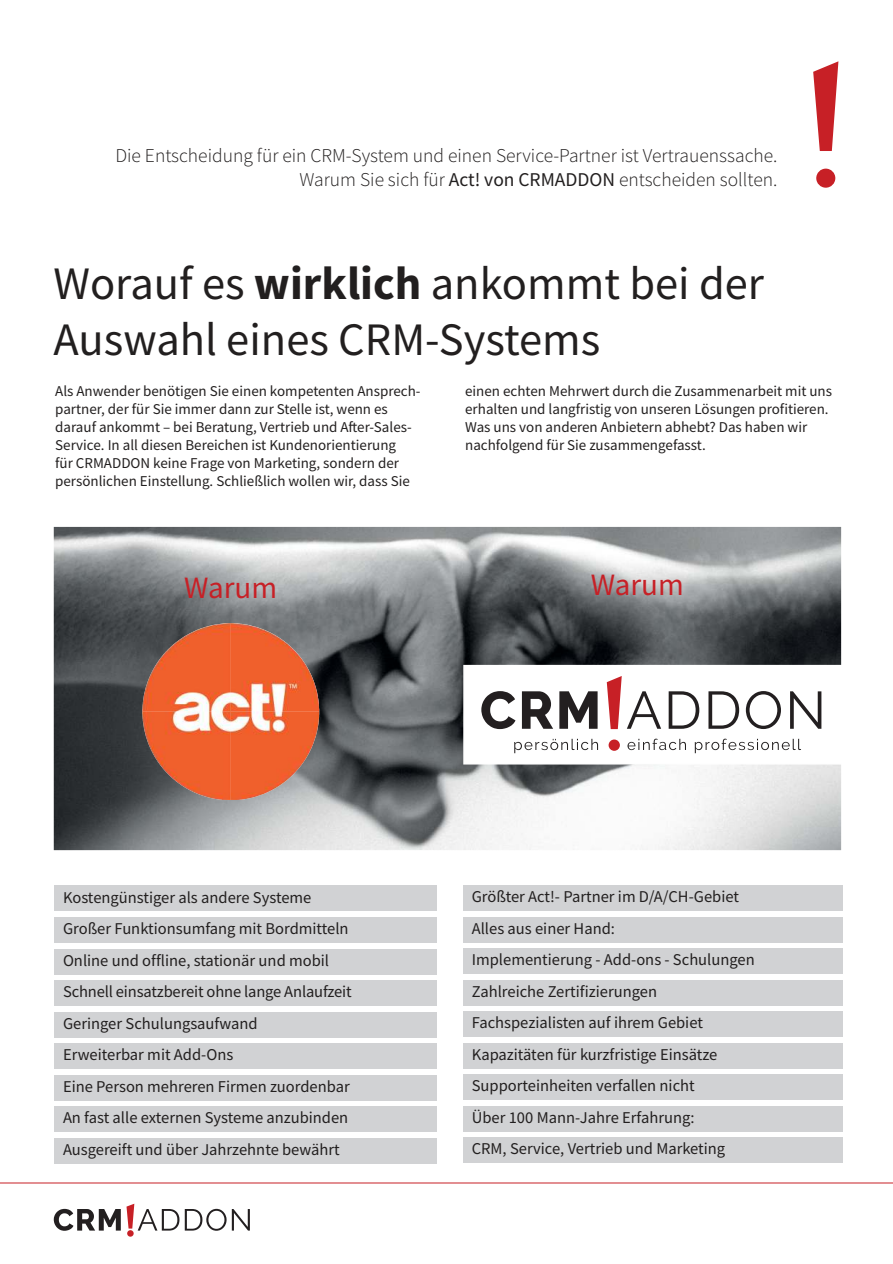
<style>
.page{position:relative;width:893px;height:1264px;background:#fff}
.page>*{position:absolute;margin:0;border:0;box-sizing:border-box;transform-origin:0 0}
.t1{font:46.5px/55.8px "Source Sans Pro";color:#221f1f}
.t2{font:31.05px "Source Sans Pro";color:#c72026}
.t3{font:300 19.5px/24px "Source Sans Pro";color:#221f1f;text-align:right}
.t4{font:16.5px/31.5px "Source Sans Pro";color:#221f1f}
.t5{font:15px/18px "Source Sans Pro";color:#221f1f}
.s1{font-weight:400}
.s2{font-weight:700}
</style>
<div class="page">
<img style="left:54px;top:527px;width:787px;height:323px">
<img style="left:149px;top:623px;width:78px;height:56px">
<img style="left:231px;top:623px;width:88px;height:88px">
<img style="left:142px;top:711px;width:45px;height:78px">
<img style="left:231px;top:711px;width:79px;height:89px">
<div style="left:816px;top:169px;width:19px;height:19px;background:#c72026;border-radius:50%"></div>
<svg style="left:813px;top:61px;width:26px;height:90px"></svg>
<div style="left:463px;top:665px;width:382px;height:99px;background:#fff"></div>
<div style="left:608px;top:739px;width:12px;height:12px;background:#c72026;border-radius:50%"></div>
<svg style="left:481px;top:676px;width:340px;height:53px"></svg>
<svg style="left:514px;top:739px;width:84px;height:14px"></svg>
<svg style="left:627px;top:738px;width:59px;height:12px"></svg>
<svg style="left:694px;top:738px;width:107px;height:15px"></svg>
<div style="left:54px;top:886px;width:382px;height:25px;background:#d1d2d4"></div>
<div style="left:54px;top:917px;width:382px;height:25px;background:#d1d2d4"></div>
<div style="left:54px;top:949px;width:382px;height:25px;background:#d1d2d4"></div>
<div style="left:54px;top:980px;width:382px;height:25px;background:#d1d2d4"></div>
<div style="left:54px;top:1012px;width:382px;height:25px;background:#d1d2d4"></div>
<div style="left:54px;top:1043px;width:382px;height:25px;background:#d1d2d4"></div>
<div style="left:54px;top:1075px;width:382px;height:25px;background:#d1d2d4"></div>
<div style="left:54px;top:1106px;width:382px;height:25px;background:#d1d2d4"></div>
<div style="left:54px;top:1138px;width:382px;height:25px;background:#d1d2d4"></div>
<div style="left:463px;top:885px;width:380px;height:25px;background:#d1d2d4"></div>
<div style="left:463px;top:917px;width:380px;height:25px;background:#d1d2d4"></div>
<div style="left:463px;top:948px;width:380px;height:25px;background:#d1d2d4"></div>
<div style="left:463px;top:980px;width:380px;height:25px;background:#d1d2d4"></div>
<div style="left:463px;top:1011px;width:380px;height:25px;background:#d1d2d4"></div>
<div style="left:463px;top:1043px;width:380px;height:25px;background:#d1d2d4"></div>
<div style="left:463px;top:1074px;width:380px;height:25px;background:#d1d2d4"></div>
<div style="left:463px;top:1106px;width:380px;height:25px;background:#d1d2d4"></div>
<div style="left:463px;top:1137px;width:380px;height:25px;background:#d1d2d4"></div>
<div style="left:127px;top:1230px;width:7px;height:6px;background:#c72026;border-radius:50%"></div>
<svg style="left:54px;top:1203px;width:196px;height:27px"></svg>
<hr style="left:0;top:1182px;width:892px;height:1px;background:#c72026">
<p class="t3" style="left:115px;top:146px;width:663px">Die Entscheidung für ein CRM-System und einen Service-Partner ist Vertrauenssache.<br>Warum Sie sich für <span class="s1">Act! von CRMADDON</span> entscheiden sollten.</p>
<h1 class="t1" style="left:53px;top:258px;width:712px">Worauf es <span class="s2">wirklich</span> ankommt bei der<br>Auswahl eines CRM-Systems</h1>
<p class="t5" style="left:55px;top:382px;width:367px">Als Anwender benötigen Sie einen kompetenten Ansprech&shy;partner, der für Sie immer dann zur Stelle ist, wenn es darauf ankommt – bei Beratung, Vertrieb und After-Sales-Service. In all diesen Bereichen ist Kundenorientierung<br>für CRMADDON keine Frage von Marketing, sondern der persönlichen Einstellung. Schließlich wollen wir, dass Sie</p>
<p class="t5" style="left:465px;top:382px;width:368px">einen echten Mehrwert durch die Zusammenarbeit mit uns erhalten und langfristig von unseren Lösungen profitieren.<br>Was uns von anderen Anbietern abhebt? Das haben wir nachfolgend für Sie zusammengefasst.</p>
<h2 class="t2" style="left:184px;top:573px;width:94px">Warum</h2>
<h2 class="t2" style="left:591px;top:569px;width:94px">Warum</h2>
<p class="t4" style="left:63px;top:882px;width:290px">Kostengünstiger als andere Systeme Großer Funktionsumfang mit Bordmitteln Online und offline, stationär und mobil Schnell einsatzbereit ohne lange Anlaufzeit Geringer Schulungsaufwand<br>Erweiterbar mit Add-Ons<br>Eine Person mehreren Firmen zuordenbar An fast alle externen Systeme anzubinden Ausgereift und über Jahrzehnte bewährt</p>
<p class="t4" style="left:472px;top:882px;width:284px">Größter Act!- Partner im D/A/CH-Gebiet Alles aus einer Hand:<br>Implementierung - Add-ons - Schulungen Zahlreiche Zertifizierungen Fachspezialisten auf ihrem Gebiet Kapazitäten für kurzfristige Einsätze Supporteinheiten verfallen nicht<br>Über 100 Mann-Jahre Erfahrung:<br>CRM, Service, Vertrieb und Marketing</p>
</div>
